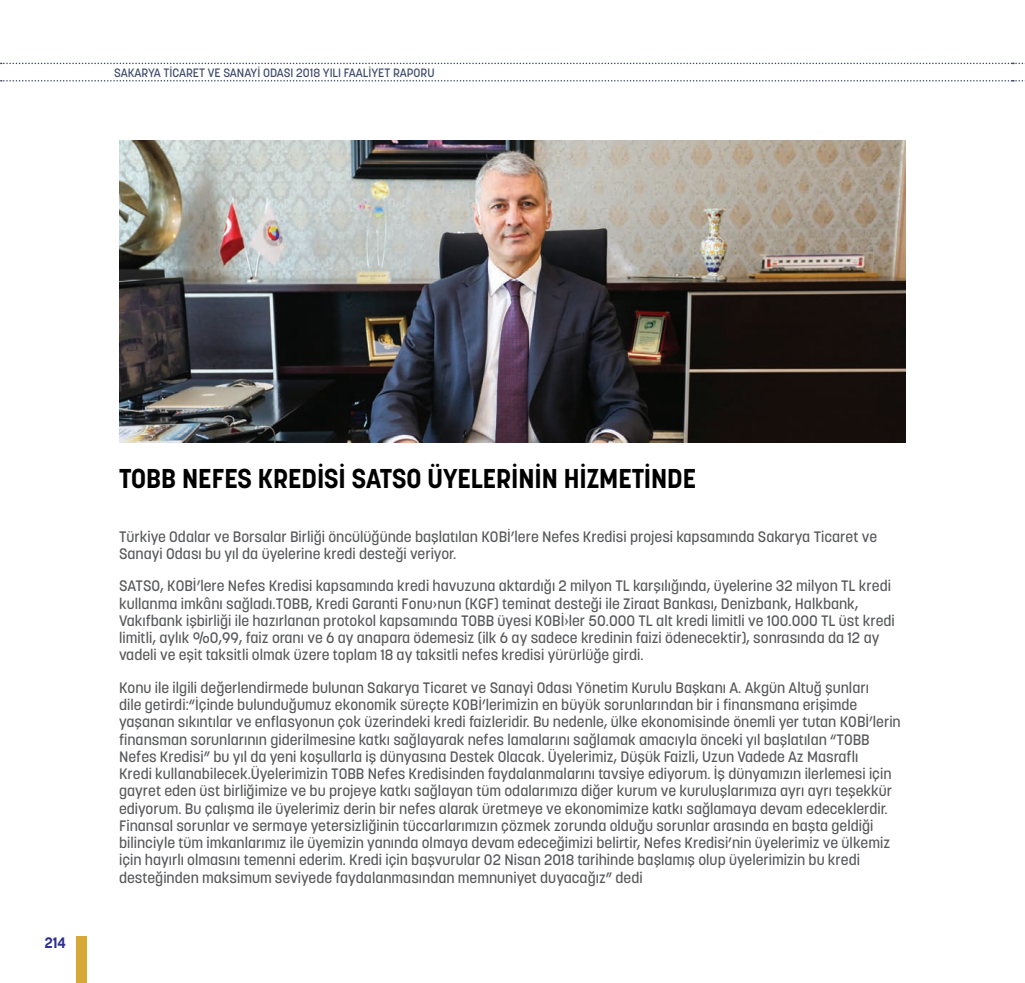
<style>
.page{position:relative;width:1025px;height:983px;background:#fff}
.page>*{position:absolute;margin:0;border:0;box-sizing:border-box;transform-origin:0 0}
.t1{font:700 27px "Korolev";color:#000}
.t2{font:500 15px/17.2px "Korolev";color:#57585a}
.t3{font:700 15px "Korolev";color:#2e3092}
.t4{font:500 12px "Korolev";color:#3c496b}
</style>
<div class="page">
<div style="left:77px;top:936px;width:10px;height:46px;background:#d7a937"></div>
<svg style="left:1px;top:80px;width:1024px;height:1px"></svg>
<svg style="left:1px;top:63px;width:1024px;height:1px"></svg>
<img style="left:119px;top:140px;width:787px;height:302px">
<p class="t4" style="left:114px;top:65px;width:322px">SAKARYA TİCARET VE SANAYİ ODASI 2018 YILI FAALİYET RAPORU</p>
<p class="t3" style="left:45px;top:933px;width:23px">214</p>
<h1 class="t1" style="left:119px;top:461px;width:578px">TOBB NEFES KREDISI SATSO ÜYELERININ HIZMETINDE</h1>
<p class="t2" style="left:119px;top:528px;width:759px">Türkiye Odalar ve Borsalar Birliği öncülüğünde başlatılan KOBİ’lere Nefes Kredisi projesi kapsamında Sakarya Ticaret ve<br>Sanayi Odası bu yıl da üyelerine kredi desteği veriyor.</p>
<p class="t2" style="left:119px;top:577px;width:777px">SATSO, KOBİ’lere Nefes Kredisi kapsamında kredi havuzuna aktardığı 2 milyon TL karşılığında, üyelerine 32 milyon TL kredi kullanma imkânı sağladı.TOBB, Kredi Garanti Fonu›nun (KGF) teminat desteği ile Ziraat Bankası, Denizbank, Halkbank, Vakıfbank işbirliği ile hazırlanan protokol kapsamında TOBB üyesi KOBİ›ler 50.000 TL alt kredi limitli ve 100.000 TL üst kredi limitli, aylık %0,99, faiz oranı ve 6 ay anapara ödemesiz (ilk 6 ay sadece kredinin faizi ödenecektir), sonrasında da 12 ay vadeli ve eşit taksitli olmak üzere toplam 18 ay taksitli nefes kredisi yürürlüğe girdi.</p>
<p class="t2" style="left:119px;top:678px;width:783px">Konu ile ilgili değerlendirmede bulunan Sakarya Ticaret ve Sanayi Odası Yönetim Kurulu Başkanı A. Akgün Altuğ şunları<br>dile getirdi:“İçinde bulunduğumuz ekonomik süreçte KOBİ’lerimizin en büyük sorunlarından bir i finansmana erişimde yaşanan sıkıntılar ve enflasyonun çok üzerindeki kredi faizleridir. Bu nedenle, ülke ekonomisinde önemli yer tutan KOBİ’lerin finansman sorunlarının giderilmesine katkı sağlayarak nefes lamalarını sağlamak amacıyla önceki yıl başlatılan “TOBB Nefes Kredisi” bu yıl da yeni koşullarla iş dünyasına Destek Olacak. Üyelerimiz, Düşük Faizli, Uzun Vadede Az Masraflı<br>Kredi kullanabilecek.Üyelerimizin TOBB Nefes Kredisinden faydalanmalarını tavsiye ediyorum. İş dünyamızın ilerlemesi için gayret eden üst birliğimize ve bu projeye katkı sağlayan tüm odalarımıza diğer kurum ve kuruluşlarımıza ayrı ayrı teşekkür ediyorum. Bu çalışma ile üyelerimiz derin bir nefes alarak üretmeye ve ekonomimize katkı sağlamaya devam edeceklerdir.<br>Finansal sorunlar ve sermaye yetersizliğinin tüccarlarımızın çözmek zorunda olduğu sorunlar arasında en başta geldiği bilinciyle tüm imkanlarımız ile üyemizin yanında olmaya devam edeceğimizi belirtir, Nefes Kredisi’nin üyelerimiz ve ülkemiz için hayırlı olmasını temenni ederim. Kredi için başvurular 02 Nisan 2018 tarihinde başlamış olup üyelerimizin bu kredi desteğinden maksimum seviyede faydalanmasından memnuniyet duyacağız” dedi</p>
</div>
